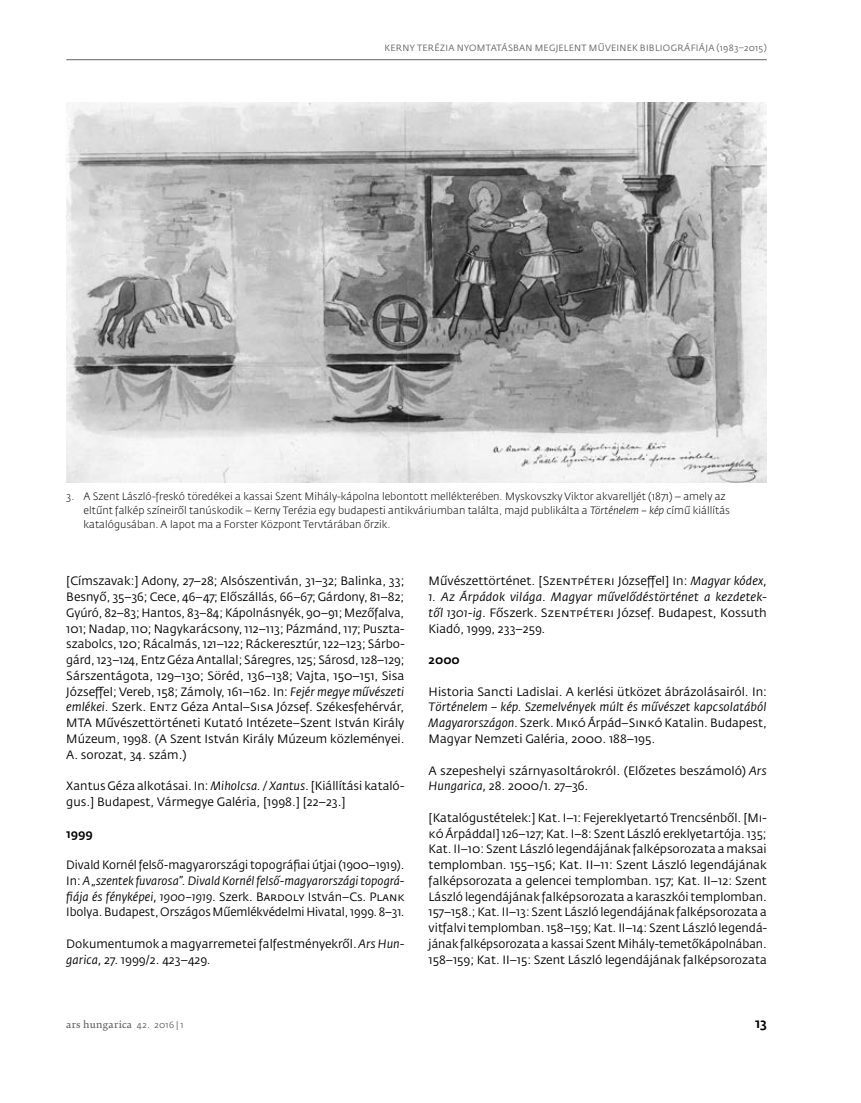
<style>
.page{position:relative;width:861px;height:1103px;background:#fff}
.page>*{position:absolute;margin:0;border:0;box-sizing:border-box;transform-origin:0 0}
.t1{font:500 13.5px "Fedra Sans Pro";color:#000}
.t2{font:12px/15.8px "Fedra Sans Pro";color:#000;text-align:justify}
.t3{font:12px/15.8px "Fedra Sans Pro";color:#000;text-align:justify;scale:.96 1}
.t4{font:500 12px "Fedra Sans Pro";color:#000}
.t5{font:300 10.5px/14.2px "Fedra Sans Pro";color:#000}
.t6{font:9px "Fedra Sans Pro";letter-spacing:.025em;color:#626262}
.t7{font:9px "Fedra Serif B Pro";letter-spacing:.025em;color:#626262}
.s1{font-style:italic}
.s2{font-family:"Fedra Sans Pro"}
</style>
<div class="page">
<hr style="left:66px;top:59px;width:701px;height:1px;background:#626262">
<img style="left:66px;top:103px;width:701px;height:379px">
<p class="t6" style="left:384px;top:44px;width:384px">KERNY TERÉZIA NYOMTATÁSBAN MEGJELENT MŰVEINEK BIBLIOGRÁFIÁJA (1983–2015)</p>
<p class="t5" style="left:84px;top:489px;width:648px;text-indent:-17px">3. A Szent László-freskó töredékei a kassai Szent Mihály-kápolna lebontott mellékterében. Myskovszky Viktor akvarelljét (1871) – amely az eltűnt falkép színeiről tanúskodik – Kerny Terézia egy budapesti antikváriumban találta, majd publikálta a <span class="s1">Történelem – kép</span> című kiállítás katalógusában. A lapot ma a Forster Központ Tervtárában őrzik.</p>
<p class="t2" style="left:66px;top:574px;width:340px">[Címszavak:] Adony, 27–28; Alsószentiván, 31–32; Balinka, 33; Besnyő, 35–36; Cece, 46–47; Előszállás, 66–67; Gárdony, 81–82; Gyúró, 82–83; Hantos, 83–84; Kápolnásnyék, 90–91; Mezőfalva, 101; Nadap, 110; Nagykarácsony, 112–113; Pázmánd, 117; Puszta&shy;szabolcs, 120; Rácalmás, 121–122; Ráckeresztúr, 122–123; Sárbo&shy;gárd, 123–124, Entz Géza Antallal; Sáregres, 125; Sárosd, 128–129; Sárszentágota, 129–130; Söréd, 136–138; Vajta, 150–151, Sisa Józseffel; Vereb, 158; Zámoly, 161–162. In: <span class="s1">Fejér megye művészeti emlékei</span>. Szerk. Entz Géza Antal–Sisa József. Székesfehérvár, MTA Művészettörténeti Kutató Intézete–Szent István Király Múzeum, 1998. (A Szent István Király Múzeum közleményei.<br>A. sorozat, 34. szám.)</p>
<p class="t2" style="left:66px;top:779px;width:340px">Xantus Géza alkotásai. In: <span class="s1">Miholcsa. / Xantus</span>. [Kiállítási kataló&shy;gus.] Budapest, Vármegye Galéria, [1998.] [22–23.]</p>
<p class="t4" style="left:66px;top:828px;width:28px">1999</p>
<p class="t3" style="left:66px;top:857px;width:354px">Divald Kornél felső-magyarországi topográfiai útjai (1900–1919).<br>In: <span class="s1">A „szentek fuvarosa”. Divald Kornél felső-magyarországi topográ&shy;fiája és fényképei, 1900–1919</span>. Szerk. Bardoly István–Cs. Plank Ibolya. Budapest, Országos Műemlékvédelmi Hivatal, 1999. 8–31.</p>
<p class="t2" style="left:66px;top:936px;width:340px">Dokumentumok a magyarremetei falfestményekről. <span class="s1">Ars Hun&shy;garica,</span> 27. 1999/2. 423–429.</p>
<p class="t2" style="left:429px;top:574px;width:340px">Művészettörténet. [Szentpéteri Józseffel] In: <span class="s1">Magyar kódex,</span></p>
<p class="t2" style="left:429px;top:590px;width:340px"><span class="s1">1. Az Árpádok világa. Magyar művelődéstörténet a kezdetek&shy;től 1301-ig</span>. Főszerk. Szentpéteri József. Budapest, Kossuth Kiadó, 1999, 233–259.</p>
<p class="t4" style="left:429px;top:655px;width:33px">2000</p>
<p class="t2" style="left:429px;top:684px;width:340px">Historia Sancti Ladislai. A kerlési ütközet ábrázolásairól. In:</p>
<p class="t2" style="left:429px;top:700px;width:340px"><span class="s1">Történelem – kép. Szemelvények múlt és művészet kapcsolatából Magyarországon</span>. Szerk. Mikó Árpád–Sinkó Katalin. Budapest, Magyar Nemzeti Galéria, 2000. 188–195.</p>
<p class="t2" style="left:429px;top:763px;width:340px">A szepeshelyi szárnyasoltárokról. (Előzetes beszámoló) <span class="s1">Ars<br>Hungarica,</span> 28. 2000/1. 27–36.</p>
<p class="t2" style="left:429px;top:810px;width:340px">[Katalógustételek:] Kat. I–1: Fejereklyetartó Trencsénből. [Mi&shy;kó Árpáddal] 126–127; Kat. I–8: Szent László ereklyetartója. 135; Kat. II–10: Szent László legendájának falképsorozata a maksai templomban. 155–156; Kat. II–11: Szent László legendájának falképsorozata a gelencei templomban. 157; Kat. II–12: Szent László legendájának falképsorozata a karaszkói templomban.<br>157–158.; Kat. II–13: Szent László legendájának falképsorozata a vitfalvi templomban. 158–159; Kat. II–14: Szent László legendá&shy;jának falképsorozata a kassai Szent Mihály-temetőkápolnában.<br>158–159; Kat. II–15: Szent László legendájának falképsorozata</p>
<p class="t7" style="left:66px;top:1020px;width:119px">ars hungarica <span class="s2">42. 2016 | 1</span></p>
<p class="t1" style="left:755px;top:1017px;width:14px">13</p>
</div>
